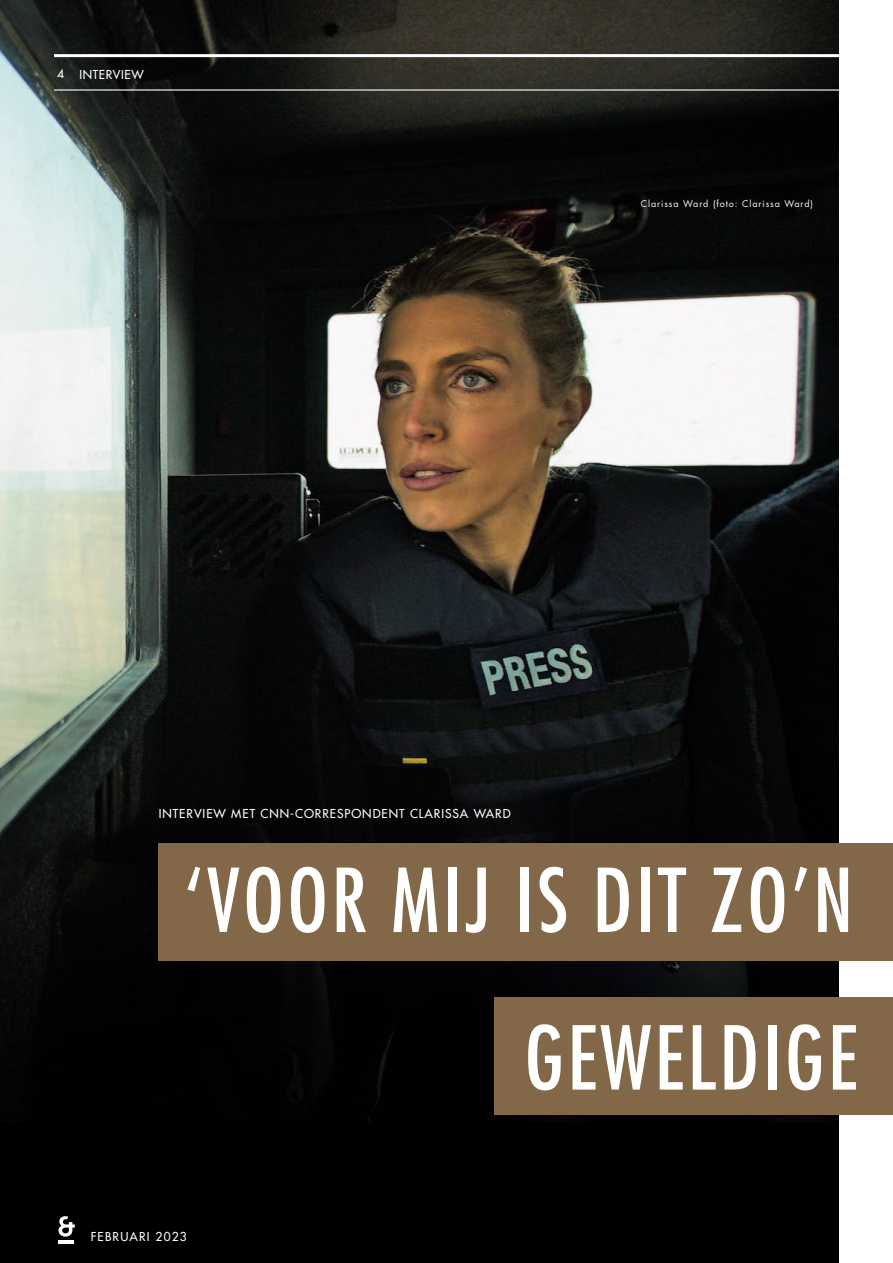
<style>
.page{position:relative;width:893px;height:1263px;background:#fff}
.page>*{position:absolute;margin:0;border:0;box-sizing:border-box;transform-origin:0 0}
.t1{font:condensed 85.5px "Futura Std";letter-spacing:.04em;color:#fff}
.t2{font:500 12px "Futura Std";letter-spacing:.08em;color:#fff}
.t3{font:500 12px "Futura Std";letter-spacing:.1em;color:#fff}
.t4{font:500 12px "Futura Std";letter-spacing:.05em;color:#fff}
.t5{font:9px "Futura Std";letter-spacing:.1em;color:#fff}
</style>
<div class="page">
<img style="left:0;top:0;width:839px;height:1263px">
<hr style="left:59px;top:1241px;width:15px;height:3px;background:#fff">
<svg style="left:58px;top:1216px;width:17px;height:20px"></svg>
<hr style="left:54px;top:89px;width:785px;height:2px;background:#fff">
<hr style="left:54px;top:54px;width:785px;height:3px;background:#fff">
<div style="left:159px;top:843px;width:734px;height:117px;background:#826748"></div>
<div style="left:495px;top:997px;width:398px;height:117px;background:#826748"></div>
<p class="t2" style="left:57px;top:66px;width:8px">4</p>
<p class="t4" style="left:79px;top:67px;width:66px">INTERVIEW</p>
<p class="t5" style="left:641px;top:198px;width:174px">Clarissa Ward (foto: Clarissa Ward)</p>
<p class="t2" style="left:159px;top:806px;width:353px">INTERVIEW MET CNN-CORRESPONDENT CLARISSA WARD</p>
<p class="t1" style="left:185px;top:849px;width:670px">‘VOOR MIJ IS DIT ZO’N</p>
<p class="t3" style="left:91px;top:1229px;width:98px">FEBRUARI 2023</p>
<p class="t1" style="left:525px;top:1007px;width:334px">GEWELDIGE</p>
</div>
